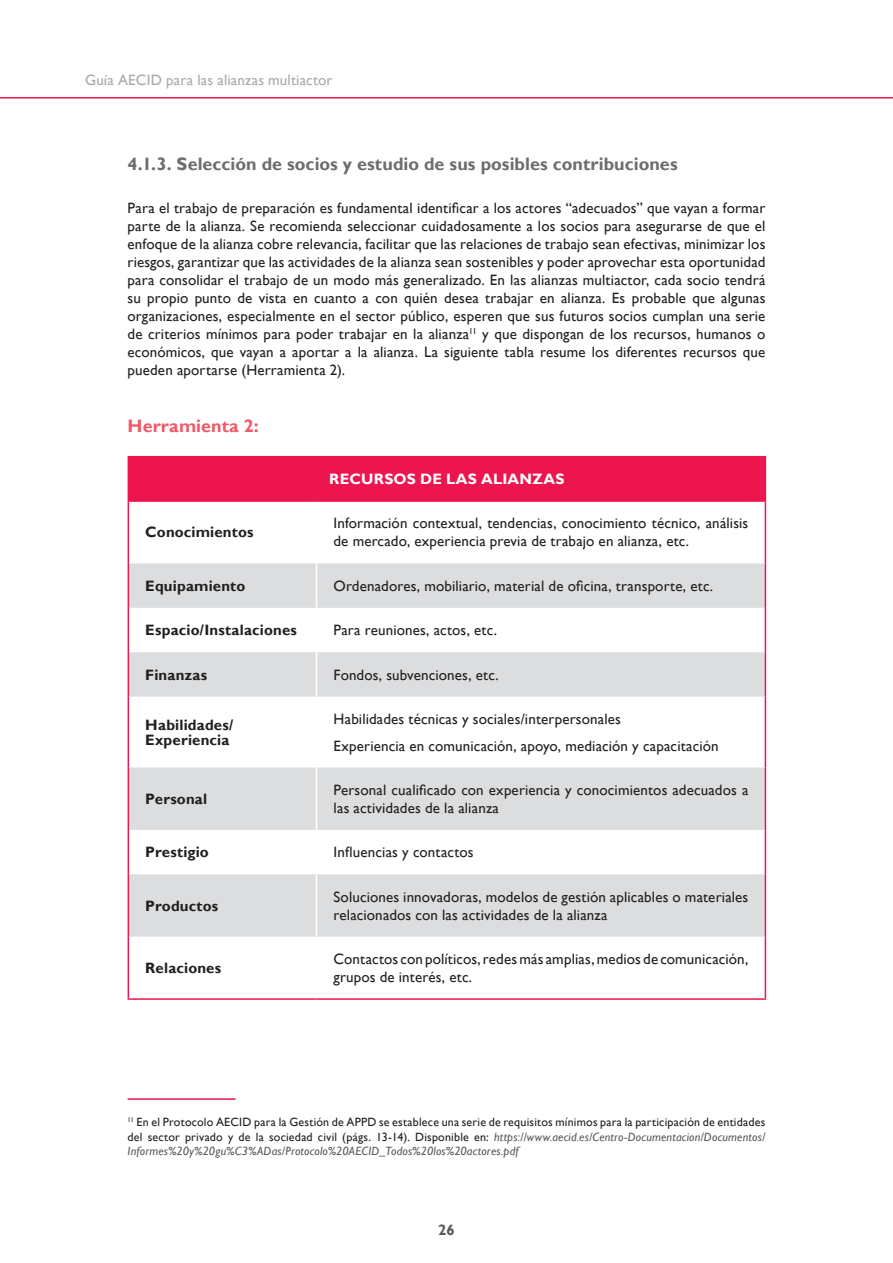
<style>
.page{position:relative;width:893px;height:1263px;background:#fff}
.page>*{position:absolute;margin:0;border:0;box-sizing:border-box;transform-origin:0 0}
.t1{font:700 18px "Gill Sans";letter-spacing:.005em;color:#6c6d70}
.t2{font:700 18px "Gill Sans";letter-spacing:.01em;color:#f05967}
.t3{font:15px/18px "Gill Sans";letter-spacing:.01em;color:#231f20}
.t4{font:700 15px/15px "Gill Sans";letter-spacing:.01em;color:#231f20}
.t5{font:15px "Gill Sans";letter-spacing:.015em;color:#a8a9ad}
.t6{font:700 15px "Gill Sans";letter-spacing:.015em;color:#fff}
.t7{font:700 15px "Gill Sans";color:#57585a}
.t8{font:12px/14.4px "Gill Sans";letter-spacing:.02em;color:#231f20;text-align:justify}
.s1{font-style:italic;color:#57585a}
</style>
<div class="page">
<hr style="left:0;top:97px;width:893px;height:2px;background:#ed154e">
<div style="left:128px;top:457px;width:637px;height:44px;background:#ed154e"></div>
<svg style="left:129px;top:563px;width:636px;height:374px;fill:#dcdddf"></svg>
<hr style="left:316px;top:563px;width:1px;height:45px;background:#fff">
<hr style="left:316px;top:608px;width:1px;height:44px;background:#fff">
<hr style="left:316px;top:652px;width:1px;height:45px;background:#fff">
<hr style="left:316px;top:697px;width:1px;height:70px;background:#fff">
<hr style="left:316px;top:767px;width:1px;height:63px;background:#fff">
<hr style="left:316px;top:830px;width:1px;height:44px;background:#fff">
<hr style="left:316px;top:874px;width:1px;height:63px;background:#fff">
<hr style="left:128px;top:456px;width:188px;height:1px;background:#ed154e">
<hr style="left:316px;top:456px;width:450px;height:1px;background:#ed154e">
<hr style="left:765px;top:457px;width:1px;height:43px;background:#ed154e">
<hr style="left:128px;top:500px;width:188px;height:2px;background:#ed154e">
<hr style="left:128px;top:502px;width:1px;height:61px;background:#ed154e">
<hr style="left:316px;top:500px;width:450px;height:2px;background:#ed154e">
<hr style="left:765px;top:502px;width:1px;height:61px;background:#ed154e">
<hr style="left:128px;top:563px;width:1px;height:45px;background:#ed154e">
<hr style="left:765px;top:563px;width:1px;height:45px;background:#ed154e">
<hr style="left:128px;top:608px;width:1px;height:44px;background:#ed154e">
<hr style="left:765px;top:608px;width:1px;height:44px;background:#ed154e">
<hr style="left:128px;top:652px;width:1px;height:45px;background:#ed154e">
<hr style="left:765px;top:652px;width:1px;height:45px;background:#ed154e">
<hr style="left:128px;top:697px;width:1px;height:70px;background:#ed154e">
<hr style="left:765px;top:697px;width:1px;height:70px;background:#ed154e">
<hr style="left:128px;top:767px;width:1px;height:63px;background:#ed154e">
<hr style="left:765px;top:767px;width:1px;height:63px;background:#ed154e">
<hr style="left:128px;top:830px;width:1px;height:44px;background:#ed154e">
<hr style="left:765px;top:830px;width:1px;height:44px;background:#ed154e">
<hr style="left:128px;top:874px;width:1px;height:63px;background:#ed154e">
<hr style="left:765px;top:874px;width:1px;height:63px;background:#ed154e">
<hr style="left:128px;top:937px;width:1px;height:61px;background:#ed154e">
<hr style="left:765px;top:937px;width:1px;height:61px;background:#ed154e">
<hr style="left:128px;top:998px;width:188px;height:2px;background:#ed154e">
<hr style="left:316px;top:998px;width:450px;height:2px;background:#ed154e">
<hr style="left:128px;top:1098px;width:108px;height:2px;background:#ed154e">
<p class="t5" style="left:85px;top:71px;width:249px">Guía AECID para las alianzas multiactor</p>
<p class="t1" style="left:128px;top:153px;width:552px">4.1.3. Selección de socios y estudio de sus posibles contribuciones</p>
<p class="t3" style="left:128px;top:200px;width:639px;text-align:justify">Para el trabajo de preparación es fundamental identificar a los actores “adecuados” que vayan a formar parte de la alianza. Se recomienda seleccionar cuidadosamente a los socios para asegurarse de que el enfoque de la alianza cobre relevancia, facilitar que las relaciones de trabajo sean efectivas, minimizar los riesgos, garantizar que las actividades de la alianza sean sostenibles y poder aprovechar esta oportunidad para consolidar el trabajo de un modo más generalizado. En las alianzas multiactor, cada socio tendrá su propio punto de vista en cuanto a con quién desea trabajar en alianza. Es probable que algunas organizaciones, especialmente en el sector público, esperen que sus futuros socios cumplan una serie de criterios mínimos para poder trabajar en la alianza<sup>11</sup> y que dispongan de los recursos, humanos o económicos, que vayan a aportar a la alianza. La siguiente tabla resume los diferentes recursos que pueden aportarse (Herramienta 2).</p>
<p class="t2" style="left:128px;top:415px;width:133px">Herramienta 2:</p>
<p class="t6" style="left:329px;top:470px;width:237px">RECURSOS DE LAS ALIANZAS</p>
<p class="t4" style="left:145px;top:525px;width:110px">Conocimientos</p>
<p class="t3" style="left:333px;top:515px;width:416px">Información contextual, tendencias, conocimiento técnico, análisis de mercado, experiencia previa de trabajo en alianza, etc.</p>
<p class="t4" style="left:145px;top:579px;width:102px">Equipamiento</p>
<p class="t3" style="left:333px;top:577px;width:381px">Ordenadores, mobiliario, material de oficina, transporte, etc.</p>
<p class="t4" style="left:145px;top:623px;width:153px">Espacio/Instalaciones</p>
<p class="t3" style="left:333px;top:621px;width:165px">Para reuniones, actos, etc.</p>
<p class="t4" style="left:145px;top:667px;width:63px">Finanzas</p>
<p class="t3" style="left:333px;top:666px;width:167px">Fondos, subvenciones, etc.</p>
<p class="t4" style="left:145px;top:718px;width:90px">Habilidades/<br>Experiencia</p>
<p class="t3" style="left:333px;top:706px;width:387px;line-height:26.5px">Habilidades técnicas y sociales/interpersonales<br>Experiencia en comunicación, apoyo, mediación y capacitación</p>
<p class="t4" style="left:145px;top:792px;width:63px">Personal</p>
<p class="t3" style="left:333px;top:781px;width:416px">Personal cualificado con experiencia y conocimientos adecuados a las actividades de la alianza</p>
<p class="t4" style="left:145px;top:845px;width:65px">Prestigio</p>
<p class="t3" style="left:333px;top:843px;width:142px">Influencias y contactos</p>
<p class="t4" style="left:145px;top:898px;width:74px">Productos</p>
<p class="t3" style="left:333px;top:888px;width:416px">Soluciones innovadoras, modelos de gestión aplicables o materiales relacionados con las actividades de la alianza</p>
<p class="t4" style="left:145px;top:961px;width:77px">Relaciones</p>
<p class="t3" style="left:333px;top:950px;width:416px">Contactos con políticos, redes más amplias, medios de comunicación, grupos de interés, etc.</p>
<p class="t8" style="left:128px;top:1115px;width:639px"><sup>11</sup> En el Protocolo AECID para la Gestión de APPD se establece una serie de requisitos mínimos para la participación de entidades del sector privado y de la sociedad civil (págs. 13-14). Disponible en: <span class="s1">https://www.aecid.es/Centro-Documentacion/Documentos/ Informes%20y%20gu%C3%ADas/Protocolo%20AECID_Todos%20los%20actores.pdf</span></p>
<p class="t7" style="left:438px;top:1221px;width:18px">26</p>
</div>
